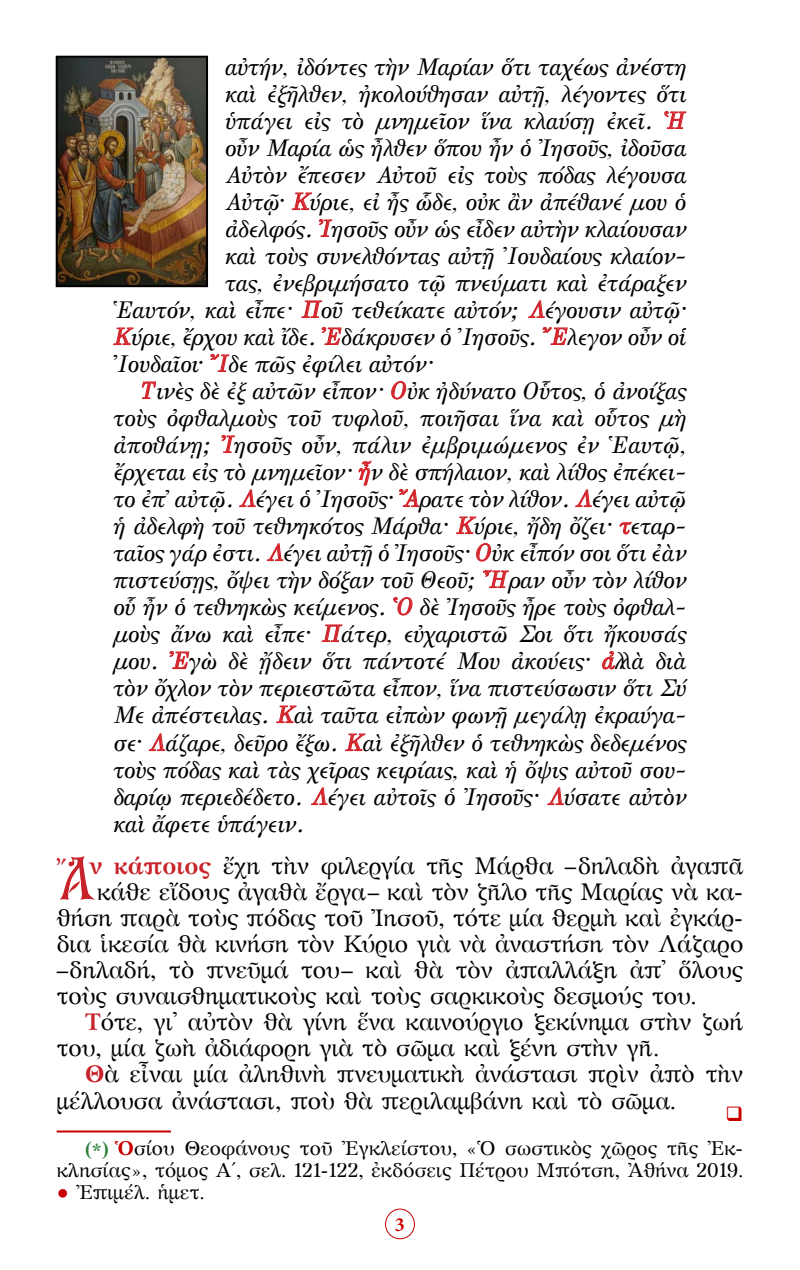
<style>
.page{position:relative;width:800px;height:1270px;background:#fff}
.page>*{position:absolute;margin:0;border:0;box-sizing:border-box;transform-origin:0 0}
.t1{font:35.6px "BYZIMAK";color:#c8232a}
.t2{font:24px/27px "GFS Olga";letter-spacing:-.01em;color:#000;text-align:justify}
.t3{font:24px/26px "GFS Artemisia";color:#000}
.t4{font:20px/22px "GFS Artemisia";letter-spacing:.01em;color:#000;text-align:right}
.t5{font:700 20px "Minion Pro";color:#c80000}
.s1{color:#d2232a}
.s2{font-weight:700;color:#c8232a}
.s3{font-family:"CTOS New Times Bold Test 1";color:#2b7f38}
.s4{font-weight:700;color:#c80000}
.s5{font-family:"CTOS New Times Roman Test 1";color:#c80000}
.s6{font-size:61px}
</style>
<div class="page">
<div style="left:385px;top:1209px;width:30px;height:30px;border:1px solid #c80000;border-radius:50%"></div>
<svg style="left:664px;top:111px;width:23px;height:19px"></svg>
<svg style="left:291px;top:192px;width:21px;height:18px"></svg>
<svg style="left:318px;top:219px;width:15px;height:18px"></svg>
<svg style="left:301px;top:300px;width:22px;height:18px"></svg>
<svg style="left:113px;top:327px;width:21px;height:18px"></svg>
<svg style="left:321px;top:327px;width:21px;height:18px"></svg>
<svg style="left:528px;top:300px;width:40px;height:45px"></svg>
<svg style="left:210px;top:354px;width:20px;height:18px"></svg>
<svg style="left:141px;top:381px;width:16px;height:18px"></svg>
<svg style="left:391px;top:381px;width:15px;height:19px"></svg>
<svg style="left:221px;top:435px;width:14px;height:18px"></svg>
<svg style="left:358px;top:460px;width:14px;height:26px"></svg>
<svg style="left:239px;top:489px;width:17px;height:19px"></svg>
<svg style="left:399px;top:489px;width:21px;height:19px"></svg>
<svg style="left:575px;top:489px;width:17px;height:19px"></svg>
<svg style="left:455px;top:516px;width:22px;height:18px"></svg>
<svg style="left:619px;top:521px;width:13px;height:14px"></svg>
<svg style="left:266px;top:543px;width:18px;height:19px"></svg>
<svg style="left:476px;top:543px;width:15px;height:19px"></svg>
<svg style="left:483px;top:569px;width:26px;height:20px"></svg>
<svg style="left:393px;top:597px;width:20px;height:19px"></svg>
<svg style="left:321px;top:624px;width:22px;height:18px"></svg>
<svg style="left:169px;top:651px;width:21px;height:18px"></svg>
<svg style="left:602px;top:651px;width:14px;height:18px"></svg>
<svg style="left:276px;top:705px;width:21px;height:18px"></svg>
<svg style="left:148px;top:733px;width:18px;height:19px"></svg>
<svg style="left:345px;top:733px;width:21px;height:18px"></svg>
<svg style="left:311px;top:787px;width:17px;height:19px"></svg>
<svg style="left:547px;top:787px;width:17px;height:19px"></svg>
<hr style="left:57px;top:1130px;width:114px;height:2px;background:#c80000">
<img style="left:59px;top:59px;width:146px;height:225px">
<div style="left:56px;top:56px;width:152px;height:231px;border:2px solid #000"></div>
<p class="t2" style="left:225px;top:54px;width:463px">αὐτήν, ἰδόντες τὴν Μαρίαν ὅτι ταχέως ἀνέστη</p>
<p class="t2" style="left:225px;top:81px;width:463px">καὶ ἐξῆλθεν, ἠκολούθησαν αὐτῇ, λέγοντες ὅτι</p>
<p class="t2" style="left:225px;top:108px;width:463px">ὑπάγει εἰς τὸ μνημεῖον ἵνα κλαύσῃ ἐκεῖ. <span class="s1">Ἡ</span></p>
<p class="t2" style="left:225px;top:135px;width:463px">οὖν Μαρία ὡς ἦλθεν ὅπου ἦν ὁ ᾿Ιησοῦς, ἰδοῦσα</p>
<p class="t2" style="left:225px;top:162px;width:463px">Αὐτὸν ἔπεσεν Αὐτοῦ εἰς τοὺς πόδας λέγουσα</p>
<p class="t2" style="left:225px;top:189px;width:463px">Αὐτῷ· <span class="s1">Κ</span>ύριε, εἰ ἦς ὧδε, οὐκ ἂν ἀπέθανέ μου ὁ</p>
<p class="t2" style="left:225px;top:216px;width:463px">ἀδελφός. <span class="s1">Ἰ</span>ησοῦς οὖν ὡς εἶδεν αὐτὴν κλαίουσαν</p>
<p class="t2" style="left:225px;top:243px;width:463px">καὶ τοὺς συνελθόντας αὐτῇ ᾿Ιουδαίους κλαίον-</p>
<p class="t2" style="left:225px;top:270px;width:463px">τας, ἐνεβριμήσατο τῷ πνεύματι καὶ ἐτάραξεν</p>
<p class="t2" style="left:113px;top:297px;width:575px">Ἑαυτόν, καὶ εἶπε· <span class="s1">Π</span>οῦ τεθείκατε αὐτόν; <span class="s1">Λ</span>έγουσιν αὐτῷ·</p>
<p class="t2" style="left:113px;top:324px;width:575px"><span class="s1">Κ</span>ύριε, ἔρχου καὶ ἴδε. <span class="s1">Ἐ</span>δάκρυσεν ὁ ᾿Ιησοῦς. <span class="s1">Ἔ</span>λεγον οὖν οἱ</p>
<p class="t2" style="left:113px;top:351px;width:322px">᾿Ιουδαῖοι· <span class="s1">Ἴ</span>δε πῶς ἐφίλει αὐτόν·</p>
<p class="t2" style="left:113px;top:378px;width:575px;text-indent:28px"><span class="s1">Τ</span>ινὲς δὲ ἐξ αὐτῶν εἶπον· <span class="s1">Ο</span>ὐκ ἠδύνατο Οὗτος, ὁ ἀνοίξας τοὺς ὀφθαλμοὺς τοῦ τυφλοῦ, ποιῆσαι ἵνα καὶ οὗτος μὴ ἀποθάνῃ; <span class="s1">Ἰ</span>ησοῦς οὖν, πάλιν ἐμβριμώμενος ἐν Ἑαυτῷ, ἔρχεται εἰς τὸ μνημεῖον· <span class="s1">ἦ</span>ν δὲ σπήλαιον, καὶ λίθος ἐπέκει&shy;το ἐπ᾿ αὐτῷ. <span class="s1">Λ</span>έγει ὁ ᾿Ιησοῦς· <span class="s1">Ἄ</span>ρατε τὸν λίθον. <span class="s1">Λ</span>έγει αὐτῷ ἡ ἀδελφὴ τοῦ τεθνηκότος Μάρθα· <span class="s1">Κ</span>ύριε, ἤδη ὄζει· <span class="s1">τ</span>εταρ&shy;ταῖος γάρ ἐστι. <span class="s1">Λ</span>έγει αὐτῇ ὁ Ἰησοῦς· <span class="s1">Ο</span>ὐκ εἶπόν σοι ὅτι ἐὰν πιστεύσῃς, ὄψει τὴν δόξαν τοῦ Θεοῦ; <span class="s1">Ἦ</span>ραν οὖν τὸν λίθον οὗ ἦν ὁ τεθνηκὼς κείμενος. <span class="s1">Ὁ</span> δὲ Ἰησοῦς ἦρε τοὺς ὀφθαλ&shy;μοὺς ἄνω καὶ εἶπε· <span class="s1">Π</span>άτερ, εὐχαριστῶ Σοι ὅτι ἤκουσάς μου. <span class="s1">Ἐ</span>γὼ δὲ ᾔδειν ὅτι πάντοτέ Μου ἀκούεις· <span class="s1">ἀ</span>λλὰ διὰ τὸν ὄχλον τὸν περιεστῶτα εἶπον, ἵνα πιστεύσωσιν ὅτι Σύ Με ἀπέστειλας. <span class="s1">Κ</span>αὶ ταῦτα εἰπὼν φωνῇ μεγάλῃ ἐκραύγα&shy;σε· <span class="s1">Λ</span>άζαρε, δεῦρο ἔξω. <span class="s1">Κ</span>αὶ ἐξῆλθεν ὁ τεθνηκὼς δεδεμένος τοὺς πόδας καὶ τὰς χεῖρας κειρίαις, καὶ ἡ ὄψις αὐτοῦ σου&shy;δαρίῳ περιεδέδετο. <span class="s1">Λ</span>έγει αὐτοῖς ὁ Ἰησοῦς· <span class="s1">Λ</span>ύσατε αὐτὸν καὶ ἄφετε ὑπάγειν.</p>
<p class="t3" style="left:89px;top:851px;width:656px"><span class="s2">ν κάποιος</span> ἔχη τὴν φιλεργία τῆς Μάρθα –δηλαδὴ ἀγαπᾶ</p>
<p class="t3" style="left:57px;top:877px;width:688px;text-align:justify;text-indent:41px">κάθε εἴδους ἀγαθὰ ἔργα– καὶ τὸν ζῆλο τῆς Μαρίας νὰ κα&shy;θήση παρὰ τοὺς πόδας τοῦ Ἰησοῦ, τότε μία θερμὴ καὶ ἐγκάρ&shy;δια ἱκεσία θὰ κινήση τὸν Κύριο γιὰ νὰ ἀναστήση τὸν Λάζαρο –δηλαδή, τὸ πνεῦμά του– καὶ θὰ τὸν ἀπαλλάξη ἀπ᾿ ὅλους τοὺς συναισθηματικοὺς καὶ τοὺς σαρκικοὺς δεσμούς του.</p>
<p class="t3" style="left:57px;top:1007px;width:688px;text-indent:28px"><span class="s2">Τ</span>ότε, γι᾿ αὐτὸν θὰ γίνη ἕνα καινούργιο ξεκίνημα στὴν ζωή του, μία ζωὴ ἀδιάφορη γιὰ τὸ σῶμα καὶ ξένη στὴν γῆ.</p>
<p class="t3" style="left:57px;top:1058px;width:688px;line-height:27.6px;text-indent:28px"><span class="s2">Θ</span>ὰ εἶναι μία ἀληθινὴ πνευματικὴ ἀνάστασι πρὶν ἀπὸ τὴν μέλλουσα ἀνάστασι, ποὺ θὰ περιλαμβάνη καὶ τὸ σῶμα.</p>
<p class="t4" style="left:57px;top:1136px;width:688px"><span class="s3">(*)</span> <span class="s4">Ὁ</span>σίου Θεοφάνους τοῦ Ἐγκλείστου, «Ὁ σωστικὸς χῶρος τῆς Ἐκ&shy;κλησίας», τόμος Α΄, σελ. 121-122, ἐκδόσεις Πέτρου Μπότση, Ἀθήνα 2019.</p>
<p class="t4" style="left:57px;top:1180px;width:149px"><span class="s5">●</span> Ἐπιμέλ. ἡμετ.</p>
<p class="t1" style="left:56px;top:850px;width:41px">῎<span class="s6">Α</span></p>
<p class="t5" style="left:395px;top:1210px;width:11px">3</p>
</div>
